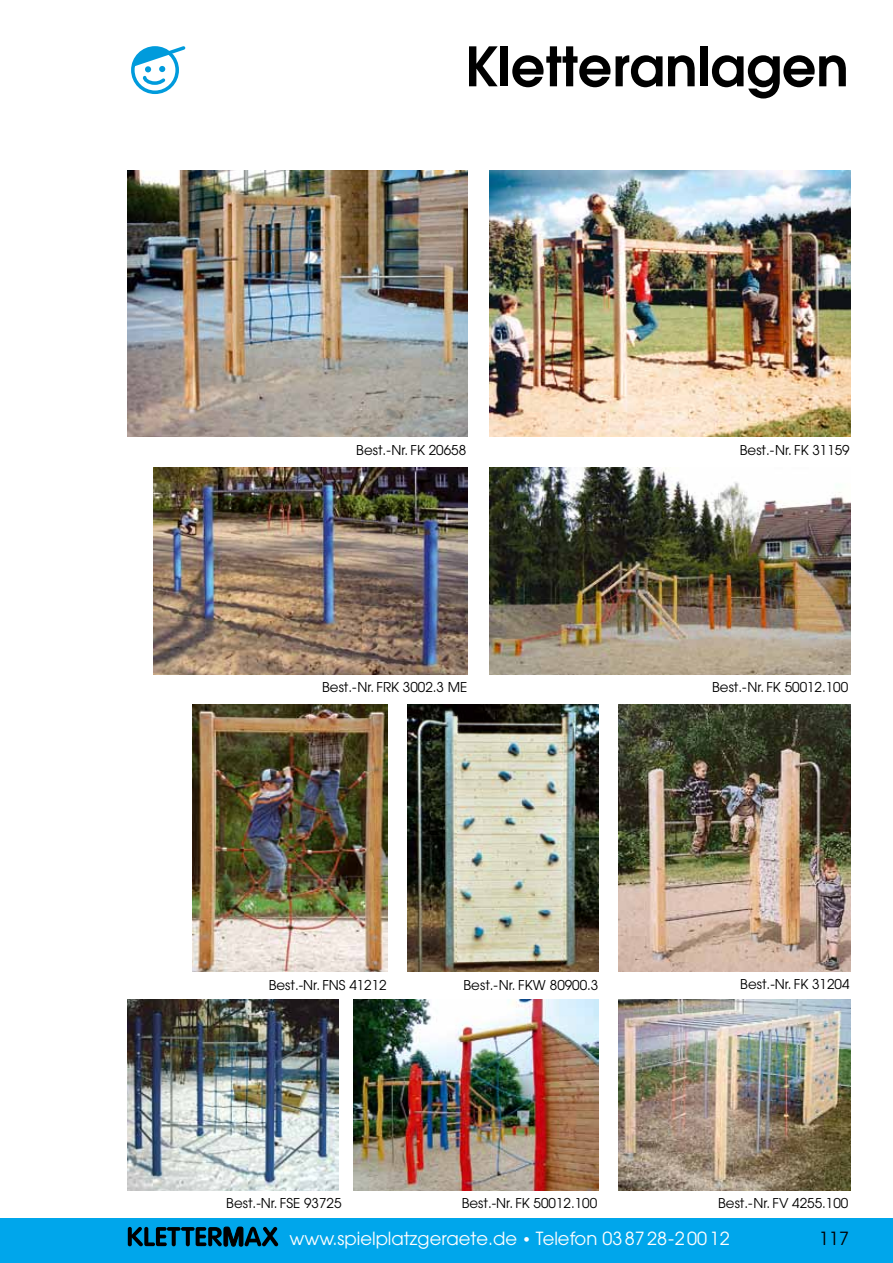
<style>
.page{position:relative;width:893px;height:1263px;background:#fff}
.page>*{position:absolute;margin:0;border:0;box-sizing:border-box;transform-origin:0 0}
.t1{font:600 54px "Avant Garde";color:#000}
.t2{font:18px "Avant Garde";color:#fff}
.t3{font:18px "Avant Garde";color:#000}
.t4{font:13.5px "Avant Garde";color:#000}
.s1{font-size:15px}
</style>
<div class="page">
<div style="left:0;top:1218px;width:893px;height:45px;background:#00a6eb"></div>
<svg style="left:128px;top:1227px;width:150px;height:19px"></svg>
<div style="left:131px;top:46px;width:48px;height:48px;border:4px solid #009bdc;border-radius:50%"></div>
<svg style="left:131px;top:46px;width:55px;height:41px"></svg>
<img style="left:127px;top:170px;width:341px;height:266px">
<img style="left:489px;top:170px;width:361px;height:266px">
<img style="left:618px;top:999px;width:232px;height:192px">
<img style="left:489px;top:468px;width:361px;height:207px">
<img style="left:354px;top:999px;width:245px;height:191px">
<img style="left:193px;top:704px;width:195px;height:268px">
<img style="left:407px;top:704px;width:192px;height:268px">
<img style="left:153px;top:468px;width:315px;height:207px">
<img style="left:618px;top:704px;width:233px;height:268px">
<img style="left:128px;top:999px;width:211px;height:192px">
<h1 class="t1" style="left:464px;top:31px;width:386px">Kletteranlagen</h1>
<p class="t4" style="left:356px;top:442px;width:111px">Best.-Nr. FK 20658</p>
<p class="t4" style="left:740px;top:442px;width:111px">Best.-Nr. FK 31159</p>
<p class="t4" style="left:322px;top:679px;width:147px">Best.-Nr. FRK 3002.3 ME</p>
<p class="t4" style="left:712px;top:679px;width:138px">Best.-Nr. FK 50012.100</p>
<p class="t4" style="left:269px;top:976px;width:120px">Best.-Nr. FNS 41212</p>
<p class="t4" style="left:464px;top:977px;width:136px">Best.-Nr. FKW 80900.3</p>
<p class="t4" style="left:740px;top:976px;width:111px">Best.-Nr. FK 31204</p>
<p class="t4" style="left:226px;top:1195px;width:117px">Best.-Nr. FSE 93725</p>
<p class="t4" style="left:462px;top:1195px;width:137px">Best.-Nr. FK 50012.100</p>
<p class="t4" style="left:718px;top:1195px;width:132px">Best.-Nr. FV 4255.100</p>
<h2 class="t2" style="left:289px;top:1228px;width:442px">www.spielplatzgeraete.de <span class="s1">•</span> Telefon 03 8728-20012</h2>
<h2 class="t3" style="left:819px;top:1228px;width:31px">117</h2>
</div>
